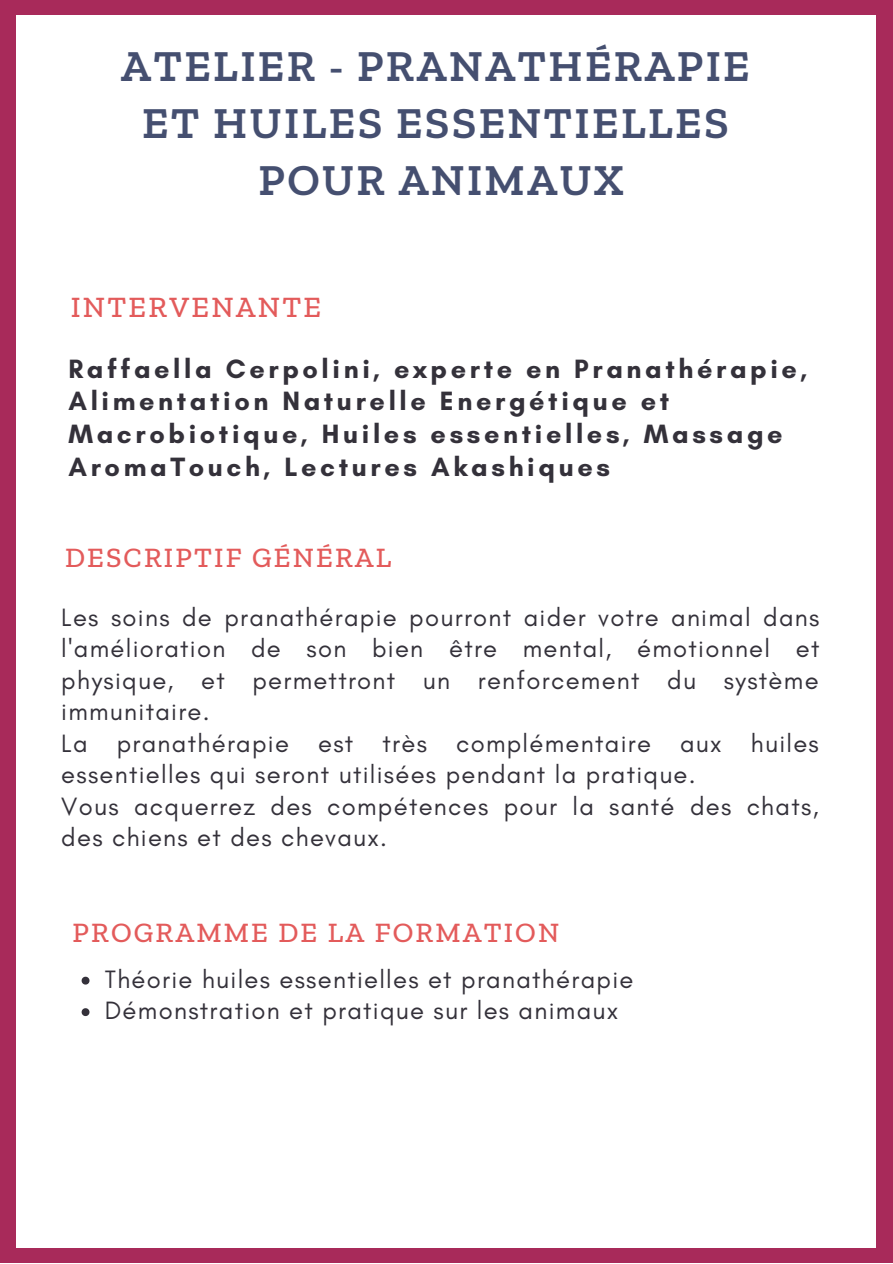
<style>
.page{position:relative;width:893px;height:1264px;background:#fff}
.page>*{position:absolute;margin:0;border:0;box-sizing:border-box;transform-origin:0 0}
.t1{font:600 45px/57.3px "Zilla Slab";letter-spacing:.05em;color:#454f70;text-align:center}
.t2{font:500 30px "Zilla Slab";letter-spacing:.075em;color:#e35b5b}
.t3{font:500 28.5px "Zilla Slab";letter-spacing:.075em;color:#e35b5b}
.t4{font:700 27px/32.5px "Glacial Indifference";letter-spacing:.135em;color:#34313a}
.t5{font:25.5px/31.5px "Glacial Indifference";letter-spacing:.05em;color:#34313a}
</style>
<div class="page">
<div style="left:0;top:0;width:892px;height:1262px;background:#a82a5a"></div>
<div style="left:17px;top:15px;width:858px;height:1232px;background:#fff"></div>
<svg style="left:82px;top:976px;width:7px;height:8px"></svg>
<svg style="left:82px;top:1008px;width:7px;height:8px"></svg>
<h1 class="t1" style="left:121px;top:36px;width:630px">ATELIER - PRANATHÉRAPIE<br>ET HUILES ESSENTIELLES<br>POUR ANIMAUX</h1>
<p class="t2" style="left:71px;top:289px;width:252px">INTERVENANTE</p>
<p class="t4" style="left:68px;top:352px;width:740px">Raffaella Cerpolini, experte en Pranathérapie, Alimentation Naturelle Energétique et Macrobiotique, Huiles essentielles, Massage AromaTouch, Lectures Akashiques</p>
<p class="t3" style="left:65px;top:539px;width:328px">DESCRIPTIF GÉNÉRAL</p>
<p class="t5" style="left:61px;top:601px;width:759px">Les soins de pranathérapie pourront aider votre animal dans l'amélioration de son bien être mental, émotionnel et physique, et permettront un renforcement du système immunitaire.<br>La pranathérapie est très complémentaire aux huiles essentielles qui seront utilisées pendant la pratique.<br>Vous acquerrez des compétences pour la santé des chats, des chiens et des chevaux.</p>
<p class="t3" style="left:73px;top:915px;width:488px">PROGRAMME DE LA FORMATION</p>
<p class="t5" style="left:105px;top:963px;width:530px">Théorie huiles essentielles et pranathérapie<br>Démonstration et pratique sur les animaux</p>
</div>
